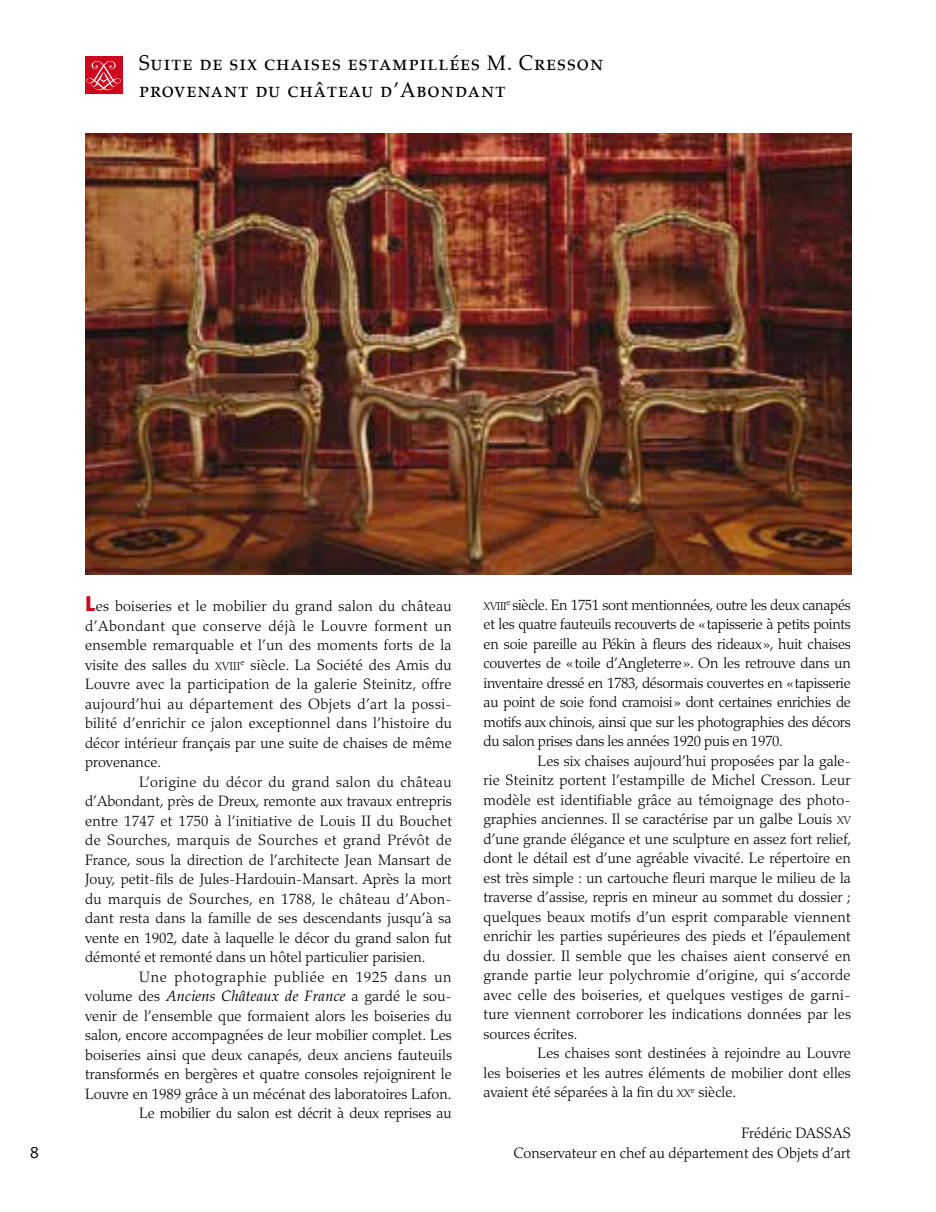
<style>
.page{position:relative;width:936px;height:1212px;background:#fff}
.page>*{position:absolute;margin:0;border:0;box-sizing:border-box;transform-origin:0 0}
.t1{font:21px/27px "Palatino SC";letter-spacing:.05em;color:#000;scale:.95 1}
.t2{font:16.5px "Meta Offc Norm";color:#000}
.t3{font:300 15px/19.5px "Palatino LT Std";color:#000;text-align:justify}
.s1{font-family:"Meta Black Caps";font-weight:400;font-size:21px;color:#cd071e}
.s2{font-size:11.25px}
.s3{font-weight:400;font-style:italic}
</style>
<div class="page">
<div style="left:85px;top:57px;width:37px;height:37px;background:#cc071e"></div>
<svg style="left:86px;top:61px;width:35px;height:30px"></svg>
<img style="left:85px;top:133px;width:766px;height:442px">
<h1 class="t1" style="left:139px;top:49px;width:490px">Suite de six chaises estampillées M. Cresson provenant du château d’Abondant</h1>
<p class="t2" style="left:30px;top:1143px;width:11px">8</p>
<p class="t3" style="left:85px;top:597px;width:368px"><span class="s1">L</span>es boiseries et le mobilier du grand salon du château d’Abondant que conserve déjà le Louvre forment un ensemble remarquable et l’un des moments forts de la visite des salles du <span class="s2">XVIII</span><sup>e</sup> siècle. La Société des Amis du Louvre avec la participation de la galerie Steinitz, offre aujourd’hui au département des Objets d’art la possi&shy;bilité d’enrichir ce jalon exceptionnel dans l’histoire du décor intérieur français par une suite de chaises de même provenance.</p>
<p class="t3" style="left:85px;top:772px;width:368px;text-indent:54px">L’origine du décor du grand salon du château d’Abondant, près de Dreux, remonte aux travaux entrepris entre 1747 et 1750 à l’initiative de Louis II du Bouchet de Sourches, marquis de Sourches et grand Prévôt de France, sous la direction de l’architecte Jean Mansart de Jouy, petit-fils de Jules-Hardouin-Mansart. Après la mort du marquis de Sourches, en 1788, le château d’Abon&shy;dant resta dans la famille de ses descendants jusqu’à sa vente en 1902, date à laquelle le décor du grand salon fut démonté et remonté dans un hôtel particulier parisien.</p>
<p class="t3" style="left:85px;top:967px;width:368px;text-align:right">Une photographie publiée en 1925 dans un<br>volume des <span class="s3">Anciens Châteaux de France</span> a gardé le sou&shy;venir de l’ensemble que formaient alors les boiseries du salon, encore accompagnées de leur mobilier complet. Les boiseries ainsi que deux canapés, deux anciens fauteuils transformés en bergères et quatre consoles rejoignirent le Louvre en 1989 grâce à un mécénat des laboratoires Lafon.<br>Le mobilier du salon est décrit à deux reprises au</p>
<p class="t3" style="left:483px;top:595px;width:369px"><span class="s2">XVIII</span><sup>e</sup> siècle. En 1751 sont mentionnées, outre les deux canapés et les quatre fauteuils recouverts de «tapisserie à petits points en soie pareille au Pékin à fleurs des rideaux», huit chaises couvertes de «toile d’Angleterre». On les retrouve dans un inventaire dressé en 1783, désormais couvertes en «tapisserie au point de soie fond cramoisi» dont certaines enrichies de motifs aux chinois, ainsi que sur les photographies des décors du salon prises dans les années 1920 puis en 1970.</p>
<p class="t3" style="left:483px;top:751px;width:369px;text-indent:54px">Les six chaises aujourd’hui proposées par la gale&shy;rie Steinitz portent l’estampille de Michel Cresson. Leur modèle est identifiable grâce au témoignage des photo&shy;graphies anciennes. Il se caractérise par un galbe Louis <span class="s2">XV </span>d’une grande élégance et une sculpture en assez fort relief, dont le détail est d’une agréable vivacité. Le répertoire en est très simple : un cartouche fleuri marque le milieu de la traverse d’assise, repris en mineur au sommet du dossier ; quelques beaux motifs d’un esprit comparable viennent enrichir les parties supérieures des pieds et l’épaulement du dossier. Il semble que les chaises aient conservé en grande partie leur polychromie d’origine, qui s’accorde avec celle des boiseries, et quelques vestiges de garni&shy;ture viennent corroborer les indications données par les sources écrites.</p>
<p class="t3" style="left:483px;top:1044px;width:369px;text-indent:54px">Les chaises sont destinées à rejoindre au Louvre les boiseries et les autres éléments de mobilier dont elles avaient été séparées à la fin du <span class="s2">XX</span><sup>e</sup> siècle.</p>
<p class="t3" style="left:513px;top:1124px;width:339px;text-align:right">Frédéric DASSAS<br>Conservateur en chef au département des Objets d’art</p>
</div>
